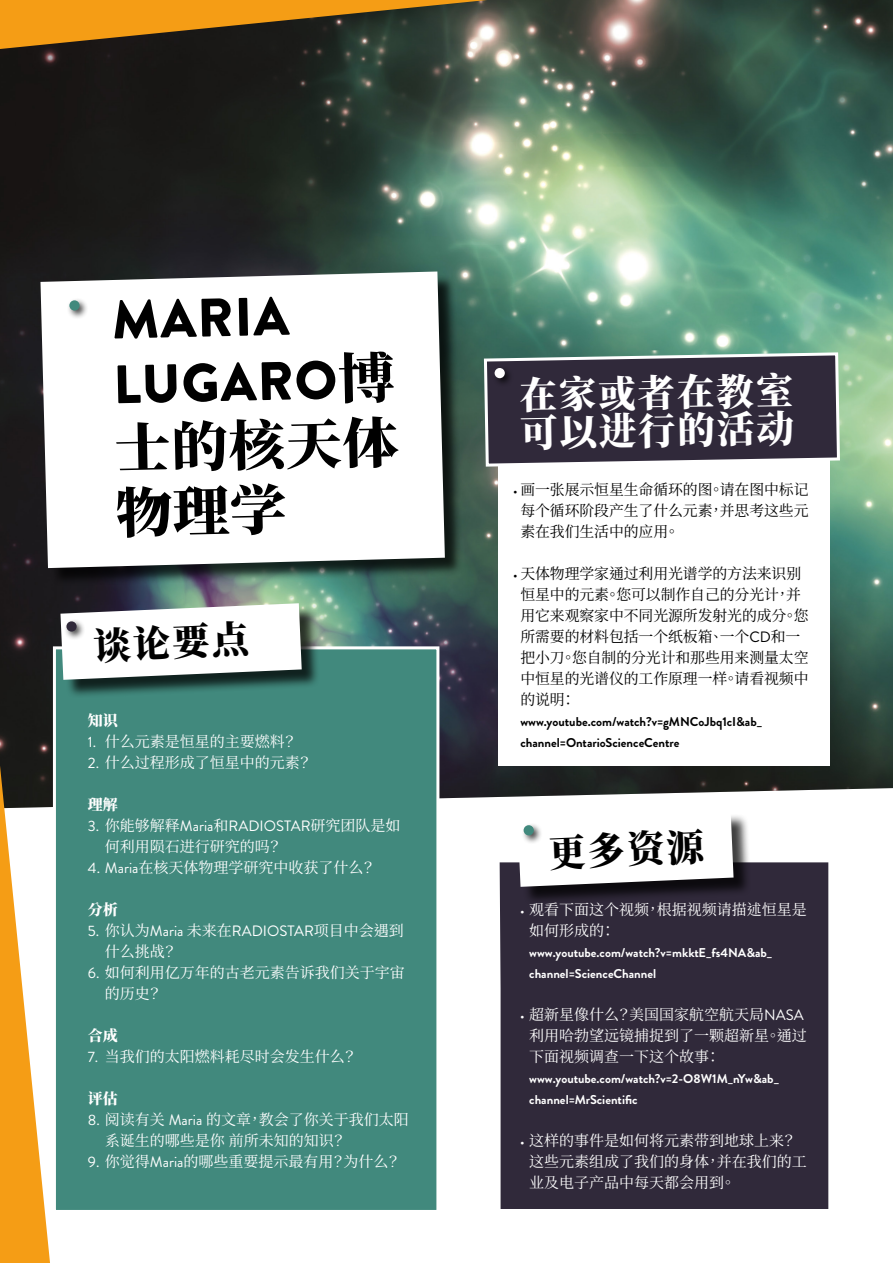
<style>
.page{position:relative;width:893px;height:1263px;background:#fff}
.page>*{position:absolute;margin:0;border:0;box-sizing:border-box;transform-origin:0 0}
.t1{font:900 54px/64.8px "Brandon Grotesque";color:#000}
.t2{font:800 54px/65.1px "Source Han Serif TC";color:#000;scale:1.05 1}
.t3{font:800 37.5px/37.5px "Source Han Serif TC";color:#fff}
.t4{font:800 37.5px "Source Han Serif TC";color:#000}
.t5{font:15px/21px "Source Han Serif TC";color:#fff}
.t6{font:15px/21px "Source Han Serif TC";letter-spacing:-.005em;color:#000;text-align:justify}
.t7{font:15px "Brandon Grotesque";color:#fff}
.t8{font:800 15px "Source Han Serif TC";color:#fff}
.t9{font:700 12.75px/21px "Brandon Grotesque";color:#fff}
.t10{font:700 12.75px/21px "Brandon Grotesque";color:#000}
.s1{font-family:"Source Han Serif TC";font-weight:800}
.s2{font-family:"Brandon Grotesque"}
.s3{font-family:"Source Han Serif TC"}
.s4{font-family:"Brandon Grotesque";font-size:12.75px}
</style>
<div class="page">
<img style="left:0;top:0;width:893px;height:808px">
<svg style="left:0;top:0;width:487px;height:49px;background:#916720"></svg>
<svg style="left:0;top:765px;width:50px;height:498px"></svg>
<div style="left:53px;top:646px;width:386px;height:567px;background:#41897d;border:3px solid #fff"></div>
<div style="left:63px;top:606px;width:257px;height:92px;background:#000;opacity:.75"></div>
<svg style="left:60px;top:603px;width:242px;height:77px"></svg>
<div style="left:64px;top:618px;width:22px;height:23px;background:#000;opacity:.75"></div>
<div style="left:66px;top:621px;width:11px;height:11px;background:#30293a;border-radius:50%"></div>
<div style="left:500px;top:862px;width:328px;height:347px;background:#30293a"></div>
<div style="left:520px;top:814px;width:232px;height:91px;background:#000;opacity:.75"></div>
<svg style="left:518px;top:814px;width:215px;height:73px"></svg>
<div style="left:521px;top:822px;width:22px;height:22px;background:#000;opacity:.75"></div>
<div style="left:524px;top:825px;width:10px;height:10px;background:#41897d;border-radius:50%"></div>
<div style="left:43px;top:274px;width:420px;height:312px;background:#000;opacity:.75"></div>
<svg style="left:40px;top:271px;width:405px;height:297px"></svg>
<div style="left:67px;top:297px;width:22px;height:23px;background:#000;opacity:.75"></div>
<div style="left:69px;top:300px;width:11px;height:11px;background:#41897d;border-radius:50%"></div>
<div style="left:498px;top:449px;width:332px;height:316px;background:#fff"></div>
<svg style="left:482px;top:351px;width:359px;height:117px;background:#474351"></svg>
<div style="left:492px;top:365px;width:22px;height:22px;background:#000;opacity:.75"></div>
<div style="left:495px;top:368px;width:10px;height:10px;background:#fff;border-radius:50%"></div>
<h1 class="t1" style="left:111px;top:288px;width:283px;rotate:-1deg">MARIA<br>LUGARO<span class="s1">博</span></h1>
<h1 class="t2" style="left:114px;top:416px;width:273px;rotate:-1deg">士的核天体物理学</h1>
<h2 class="t4" style="left:92px;top:625px;width:157px;rotate:-3deg">谈论要点</h2>
<p class="t8" style="left:88px;top:712px;width:32px">知识</p>
<p class="t5" style="left:88px;top:731px;width:211px"><span class="s2">1.</span> 什么元素是恒星的主要燃料？</p>
<p class="t5" style="left:88px;top:752px;width:226px"><span class="s2">2.</span> 什么过程形成了恒星中的元素？</p>
<p class="t8" style="left:88px;top:796px;width:32px">理解</p>
<p class="t7" style="left:88px;top:816px;width:314px">3. <span class="s3">你能够解释</span>Maria<span class="s3">和</span>RADIOSTAR<span class="s3">研究团队是如</span></p>
<p class="t5" style="left:105px;top:836px;width:179px">何利用陨石进行研究的吗？</p>
<p class="t5" style="left:88px;top:857px;width:289px"><span class="s2">4. Maria</span>在核天体物理学研究中收获了什么？</p>
<p class="t8" style="left:88px;top:901px;width:32px">分析</p>
<p class="t7" style="left:88px;top:921px;width:318px">5. <span class="s3">你认为</span>Maria <span class="s3">未来在</span>RADIOSTAR<span class="s3">项目中会遇到</span></p>
<p class="t5" style="left:105px;top:941px;width:74px">什么挑战？</p>
<p class="t5" style="left:105px;top:962px;width:301px;text-indent:-17px"><span class="s2">6.</span> 如何利用亿万年的古老元素告诉我们关于宇宙的历史？</p>
<p class="t8" style="left:88px;top:1027px;width:32px">合成</p>
<p class="t5" style="left:88px;top:1046px;width:271px"><span class="s2">7.</span> 当我们的太阳燃料耗尽时会发生什么？</p>
<p class="t8" style="left:88px;top:1090px;width:32px">评估</p>
<p class="t5" style="left:105px;top:1109px;width:305px;text-indent:-17px"><span class="s2">8.</span> 阅读有关 <span class="s2">Maria</span> 的文章，教会了你关于我们太阳系诞生的哪些是你 前所未知的知识？</p>
<p class="t5" style="left:88px;top:1151px;width:315px"><span class="s2">9.</span> 你觉得<span class="s2">Maria</span>的哪些重要提示最有用？为什么？</p>
<h2 class="t3" style="left:519px;top:377px;width:275px;rotate:-1deg">在家或者在教室可以进行的活动</h2>
<p class="t6" style="left:520px;top:479px;width:290px;text-indent:-7px"><span class="s4">•</span> 画一张展示恒星生命循环的图。请在图中标记每个循环阶段产生了什么元素，并思考这些元素在我们生活中的应用。</p>
<p class="t6" style="left:520px;top:563px;width:290px;text-align:left;text-indent:-7px"><span class="s4">•</span> 天体物理学家通过利用光谱学的方法来识别恒星中的元素。您可以制作自己的分光计，并用它来观察家中不同光源所发射光的成分。您所需要的材料包括一个纸板箱、一个<span class="s2">CD</span>和一把小刀。您自制的分光计和那些用来测量太空中恒星的光谱仪的工作原理一样。请看视频中的说明：</p>
<p class="t10" style="left:520px;top:711px;width:243px">www.youtube.com/watch?v=gMNCoJbq1cI&amp;ab_ channel=OntarioScienceCentre</p>
<h2 class="t4" style="left:547px;top:832px;width:157px;rotate:-3deg">更多资源</h2>
<p class="t5" style="left:529px;top:899px;width:279px;text-indent:-9px"><span class="s4">•</span> 观看下面这个视频，根据视频请描述恒星是如何形成的：</p>
<p class="t9" style="left:529px;top:942px;width:245px">www.youtube.com/watch?v=mkktE_fs4NA&amp;ab_ channel=ScienceChannel</p>
<p class="t5" style="left:529px;top:1004px;width:279px;text-indent:-9px"><span class="s4">•</span> 超新星像什么？美国国家航空航天局<span class="s2">NASA</span>利用哈勃望远镜捕捉到了一颗超新星。通过下面视频调查一下这个故事：</p>
<p class="t9" style="left:529px;top:1068px;width:251px">www.youtube.com/watch?v=2-O8W1M_nYw&amp;ab_ channel=MrScientific</p>
<p class="t5" style="left:529px;top:1130px;width:279px;text-indent:-9px"><span class="s4">•</span> 这样的事件是如何将元素带到地球上来？这些元素组成了我们的身体，并在我们的工业及电子产品中每天都会用到。</p>
</div>
